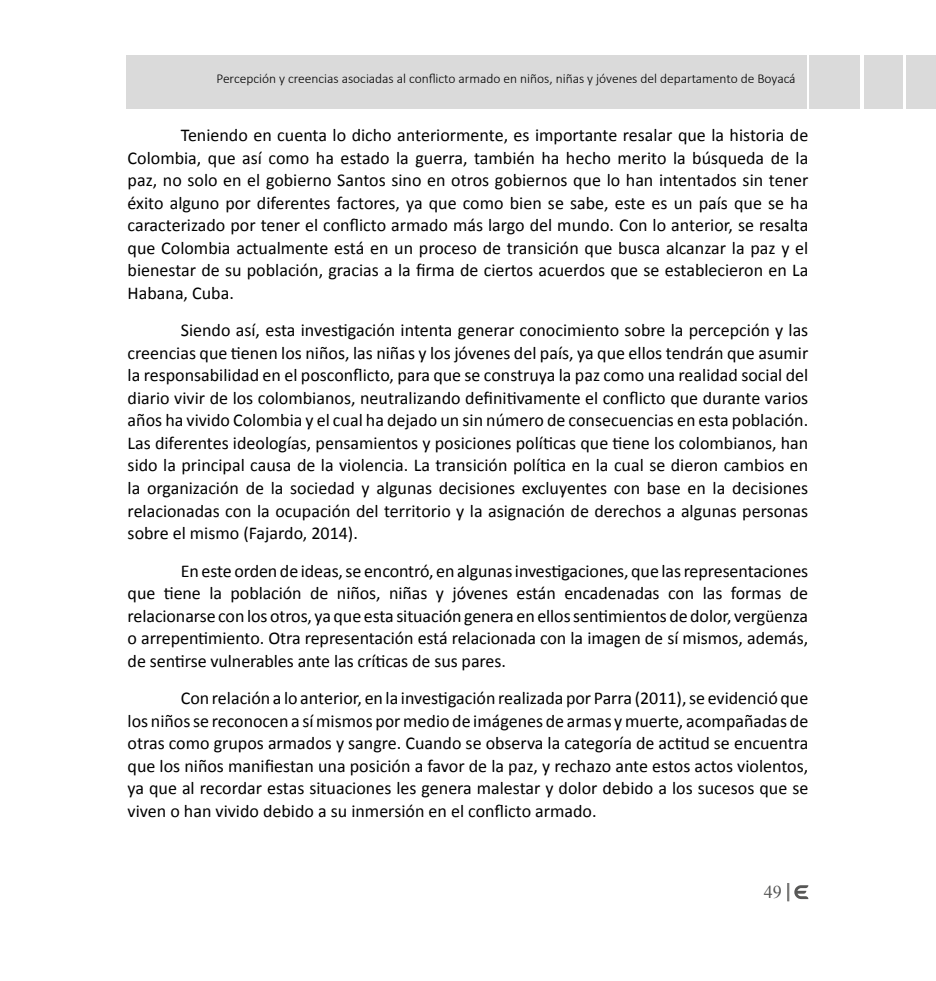
<style>
.page{position:relative;width:936px;height:981px;background:#fff}
.page>*{position:absolute;margin:0;border:0;box-sizing:border-box;transform-origin:0 0}
.t1{font:18px/22.5px "Calibri";color:#000;text-align:justify}
.t2{font:18px "Times New Roman";color:#575756}
.t3{font:300 13.5px "Calibri";color:#000}
</style>
<div class="page">
<svg style="left:787px;top:883px;width:21px;height:17px"></svg>
<div style="left:863px;top:55px;width:39px;height:54px;background:#dadada"></div>
<div style="left:906px;top:55px;width:29px;height:54px;background:#dadada"></div>
<div style="left:809px;top:55px;width:51px;height:54px;background:#dadada"></div>
<div style="left:126px;top:55px;width:680px;height:54px;background:#dadada"></div>
<p class="t3" style="left:216px;top:70px;width:580px">Percepción y creencias asociadas al conflicto armado en niños, niñas y jóvenes del departamento de Boyacá</p>
<p class="t1" style="left:128px;top:123px;width:682px;text-indent:53px">Teniendo en cuenta lo dicho anteriormente, es importante resalar que la historia de Colombia, que así como ha estado la guerra, también ha hecho merito la búsqueda de la paz, no solo en el gobierno Santos sino en otros gobiernos que lo han intentados sin tener éxito alguno por diferentes factores, ya que como bien se sabe, este es un país que se ha caracterizado por tener el conflicto armado más largo del mundo. Con lo anterior, se resalta que Colombia actualmente está en un proceso de transición que busca alcanzar la paz y el bienestar de su población, gracias a la firma de ciertos acuerdos que se establecieron en La Habana, Cuba.</p>
<p class="t1" style="left:128px;top:318px;width:682px;text-indent:53px">Siendo así, esta investigación intenta generar conocimiento sobre la percepción y las creencias que tienen los niños, las niñas y los jóvenes del país, ya que ellos tendrán que asumir la responsabilidad en el posconflicto, para que se construya la paz como una realidad social del diario vivir de los colombianos, neutralizando definitivamente el conflicto que durante varios años ha vivido Colombia y el cual ha dejado un sin número de consecuencias en esta población.<br>Las diferentes ideologías, pensamientos y posiciones políticas que tiene los colombianos, han sido la principal causa de la violencia. La transición política en la cual se dieron cambios en la organización de la sociedad y algunas decisiones excluyentes con base en la decisiones relacionadas con la ocupación del territorio y la asignación de derechos a algunas personas sobre el mismo (Fajardo, 2014).</p>
<p class="t1" style="left:128px;top:558px;width:682px;text-indent:53px">En este orden de ideas, se encontró, en algunas investigaciones, que las representaciones que tiene la población de niños, niñas y jóvenes están encadenadas con las formas de relacionarse con los otros, ya que esta situación genera en ellos sentimientos de dolor, vergüenza o arrepentimiento. Otra representación está relacionada con la imagen de sí mismos, además, de sentirse vulnerables ante las críticas de sus pares.</p>
<p class="t1" style="left:128px;top:685px;width:682px;text-indent:53px">Con relación a lo anterior, en la investigación realizada por Parra (2011), se evidenció que los niños se reconocen a sí mismos por medio de imágenes de armas y muerte, acompañadas de otras como grupos armados y sangre. Cuando se observa la categoría de actitud se encuentra que los niños manifiestan una posición a favor de la paz, y rechazo ante estos actos violentos, ya que al recordar estas situaciones les genera malestar y dolor debido a los sucesos que se viven o han vivido debido a su inmersión en el conflicto armado.</p>
<p class="t2" style="left:763px;top:879px;width:19px">49</p>
</div>
